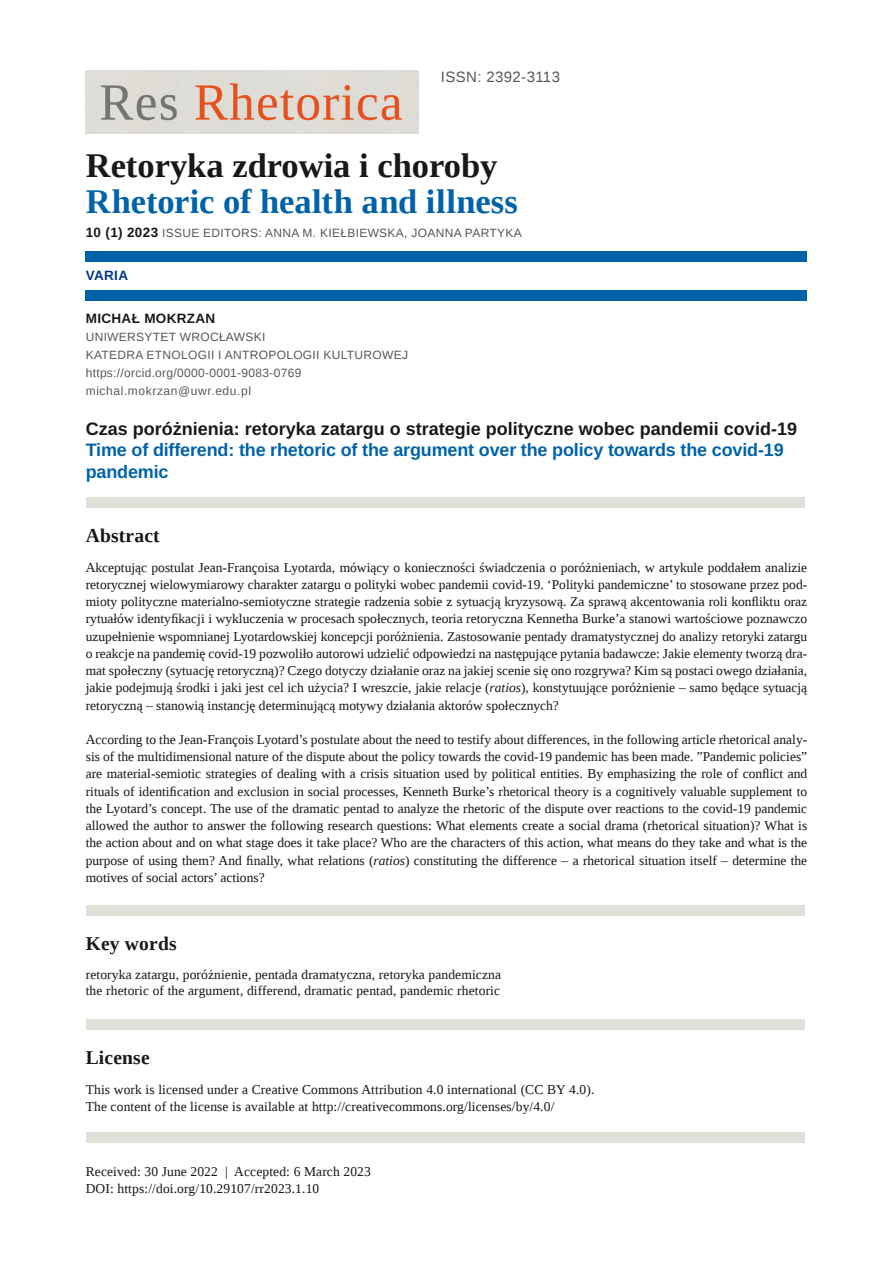
<style>
.page{position:relative;width:893px;height:1263px;background:#fff}
.page>*{position:absolute;margin:0;border:0;box-sizing:border-box;transform-origin:0 0}
.t1{font:700 34.5px "Liberation Serif";letter-spacing:.005em;color:#0062a9}
.t2{font:700 34.5px "Liberation Serif";color:#1a171c}
.t3{font:700 19.5px "Liberation Serif";letter-spacing:.01em;color:#1a171c}
.t4{font:700 18px/21.6px "Liberation Sans";letter-spacing:-.01em;color:#0062a9}
.t5{font:700 18px "Liberation Sans";color:#1a171c}
.t6{font:15px "Liberation Sans";letter-spacing:.025em;color:#58585a}
.t7{font:13.5px/17.2px "Liberation Serif";letter-spacing:.01em;color:#1a171c}
.t8{font:700 13.5px "Liberation Sans";letter-spacing:.025em;color:#1a171c}
.t9{font:700 13.5px "Liberation Sans";letter-spacing:.025em;color:#003882}
.t10{font:12px/18px "Liberation Sans";letter-spacing:.025em;color:#58585a}
.s1{font-weight:700;font-size:13.5px;color:#1a171c}
.s2{font-style:italic}
</style>
<div class="page">
<img style="left:86px;top:71px;width:332px;height:62px">
<div style="left:86px;top:251px;width:721px;height:11px;background:#0062a9"></div>
<div style="left:86px;top:290px;width:721px;height:10px;background:#0062a9"></div>
<div style="left:86px;top:497px;width:718px;height:11px;background:#e0e0d8"></div>
<div style="left:86px;top:905px;width:718px;height:11px;background:#e0e0d8"></div>
<div style="left:86px;top:1019px;width:718px;height:11px;background:#e0e0d8"></div>
<div style="left:86px;top:1132px;width:718px;height:10px;background:#e0e0d8"></div>
<p class="t6" style="left:441px;top:69px;width:121px">ISSN: 2392-3113</p>
<h1 class="t2" style="left:86px;top:142px;width:413px">Retoryka zdrowia i choroby</h1>
<h1 class="t1" style="left:86px;top:178px;width:434px">Rhetoric of health and illness</h1>
<p class="t10" style="left:86px;top:224px;width:437px"><span class="s1">10 (1) 2023</span> ISSUE EDITORS: ANNA M. KIEŁBIEWSKA, JOANNA PARTYKA</p>
<p class="t9" style="left:86px;top:266px;width:44px">VARIA</p>
<p class="t8" style="left:86px;top:309px;width:131px">MICHAŁ MOKRZAN</p>
<p class="t10" style="left:86px;top:328px;width:324px">UNIWERSYTET WROCŁAWSKI<br>KATEDRA ETNOLOGII I ANTROPOLOGII KULTUROWEJ https://orcid.org/0000-0001-9083-0769 michal.mokrzan@uwr.edu.pl</p>
<h3 class="t5" style="left:86px;top:416px;width:713px">Czas poróżnienia: retoryka zatargu o strategie polityczne wobec pandemii covid-19</h3>
<h3 class="t4" style="left:86px;top:439px;width:699px">Time of differend: the rhetoric of the argument over the policy towards the covid-19 pandemic</h3>
<h2 class="t3" style="left:86px;top:522px;width:75px">Abstract</h2>
<p class="t7" style="left:86px;top:558px;width:723px;text-align:justify">Akceptując postulat Jean-Françoisa Lyotarda, mówiący o konieczności świadczenia o poróżnieniach, w artykule poddałem analizie retorycznej wielowymiarowy charakter zatargu o polityki wobec pandemii covid-19. ‘Polityki pandemiczne’ to stosowane przez pod&shy;mioty polityczne materialno-semiotyczne strategie radzenia sobie z sytuacją kryzysową. Za sprawą akcentowania roli konfliktu oraz rytuałów identyfikacji i wykluczenia w procesach społecznych, teoria retoryczna Kennetha Burke’a stanowi wartościowe poznawczo uzupełnienie wspomnianej Lyotardowskiej koncepcji poróżnienia. Zastosowanie pentady dramatystycznej do analizy retoryki zatargu o reakcje na pandemię covid-19 pozwoliło autorowi udzielić odpowiedzi na następujące pytania badawcze: Jakie elementy tworzą dra&shy;mat społeczny (sytuację retoryczną)? Czego dotyczy działanie oraz na jakiej scenie się ono rozgrywa? Kim są postaci owego działania, jakie podejmują środki i jaki jest cel ich użycia? I wreszcie, jakie relacje (<span class="s2">ratios</span>), konstytuujące poróżnienie – samo będące sytuacją retoryczną – stanowią instancję determinującą motywy działania aktorów społecznych?</p>
<p class="t7" style="left:86px;top:731px;width:723px;text-align:justify">According to the Jean-François Lyotard’s postulate about the need to testify about differences, in the following article rhetorical analy&shy;sis of the multidimensional nature of the dispute about the policy towards the covid-19 pandemic has been made. ”Pandemic policies” are material-semiotic strategies of dealing with a crisis situation used by political entities. By emphasizing the role of conflict and rituals of identification and exclusion in social processes, Kenneth Burke’s rhetorical theory is a cognitively valuable supplement to the Lyotard’s concept. The use of the dramatic pentad to analyze the rhetoric of the dispute over reactions to the covid-19 pandemic allowed the author to answer the following research questions: What elements create a social drama (rhetorical situation)? What is the action about and on what stage does it take place? Who are the characters of this action, what means do they take and what is the purpose of using them? And finally, what relations (<span class="s2">ratios</span>) constituting the difference – a rhetorical situation itself – determine the motives of social actors’ actions?</p>
<h2 class="t3" style="left:86px;top:930px;width:92px">Key words</h2>
<p class="t7" style="left:86px;top:966px;width:417px;line-height:16.2px">retoryka zatargu, poróżnienie, pentada dramatyczna, retoryka pandemiczna the rhetoric of the argument, differend, dramatic pentad, pandemic rhetoric</p>
<h2 class="t3" style="left:86px;top:1044px;width:65px">License</h2>
<p class="t7" style="left:86px;top:1080px;width:510px">This work is licensed under a Creative Commons Attribution 4.0 international (CC BY 4.0).<br>The content of the license is available at http://creativecommons.org/licenses/by/4.0/</p>
<p class="t7" style="left:86px;top:1162px;width:287px">Received: 30 June 2022 | Accepted: 6 March 2023<br>DOI: https://doi.org/10.29107/rr2023.1.10</p>
</div>
